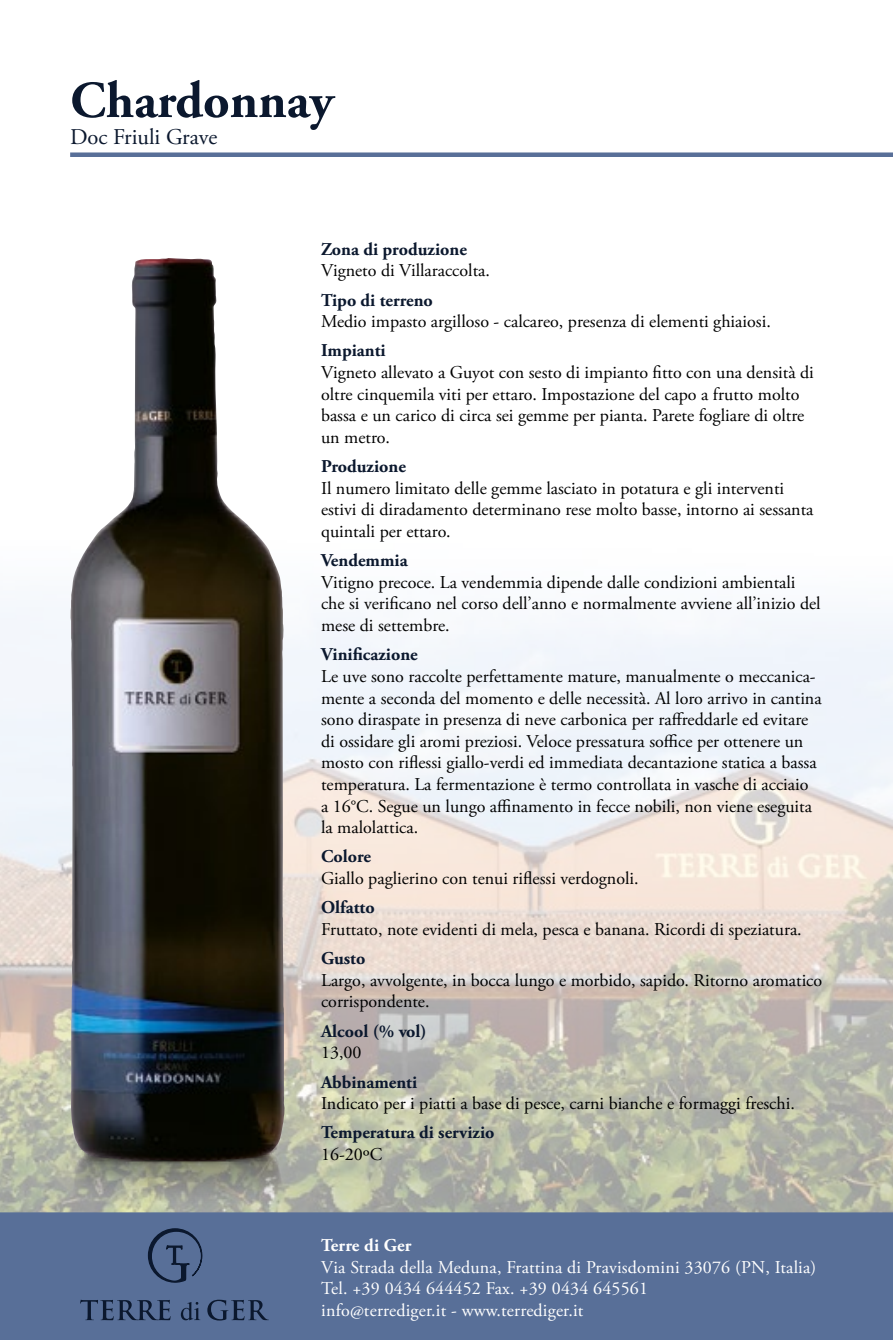
<style>
.page{position:relative;width:893px;height:1340px;background:#fff}
.page>*{position:absolute;margin:0;border:0;box-sizing:border-box;transform-origin:0 0}
.t1{font:700 51.75px "Adobe Garamond Pro";color:#0b182e}
.t2{font:22.5px "Adobe Garamond Pro";color:#0b182e}
.t3{font:18px/21.6px "Adobe Garamond Pro";color:#000}
.t4{font:700 18px "Adobe Garamond Pro";color:#0b182e}
.t5{font:18px/21.6px "Adobe Garamond Pro";letter-spacing:.01em;color:#fff}
.t6{font:700 18px "Adobe Garamond Pro";letter-spacing:.01em;color:#fff}
</style>
<div class="page">
<img style="left:0;top:607px;width:893px;height:605px">
<div style="left:70px;top:152px;width:823px;height:5px;background:#586f98"></div>
<div style="left:0;top:1212px;width:893px;height:127px;background:#586f98"></div>
<svg style="left:80px;top:1299px;width:91px;height:21px;background:#405477"></svg>
<svg style="left:181px;top:1301px;width:19px;height:19px"></svg>
<svg style="left:207px;top:1299px;width:62px;height:21px"></svg>
<svg style="left:147px;top:1227px;width:56px;height:57px;background:#475c81"></svg>
<img style="left:40px;top:1086px;width:269px;height:134px">
<img style="left:70px;top:259px;width:215px;height:901px">
<h1 class="t1" style="left:70px;top:70px;width:265px">Chardonnay</h1>
<p class="t2" style="left:70px;top:123px;width:149px">Doc Friuli Grave</p>
<p class="t4" style="left:321px;top:238px;width:147px">Zona di produzione</p>
<p class="t3" style="left:321px;top:260px;width:170px">Vigneto di Villaraccolta.</p>
<p class="t4" style="left:321px;top:289px;width:113px">Tipo di terreno</p>
<p class="t3" style="left:321px;top:311px;width:451px">Medio impasto argilloso - calcareo, presenza di elementi ghiaiosi.</p>
<p class="t4" style="left:321px;top:340px;width:66px">Impianti</p>
<p class="t3" style="left:321px;top:362px;width:494px">Vigneto allevato a Guyot con sesto di impianto fitto con una densità di oltre cinquemila viti per ettaro. Impostazione del capo a frutto molto bassa e un carico di circa sei gemme per pianta. Parete fogliare di oltre un metro.</p>
<p class="t4" style="left:321px;top:456px;width:86px">Produzione</p>
<p class="t3" style="left:321px;top:478px;width:494px">Il numero limitato delle gemme lasciato in potatura e gli interventi estivi di diradamento determinano rese molto basse, intorno ai sessanta quintali per ettaro.</p>
<p class="t4" style="left:321px;top:550px;width:88px">Vendemmia</p>
<p class="t3" style="left:321px;top:572px;width:501px">Vitigno precoce. La vendemmia dipende dalle condizioni ambientali che si verificano nel corso dell’anno e normalmente avviene all’inizio del mese di settembre.</p>
<p class="t4" style="left:321px;top:644px;width:98px">Vinificazione</p>
<p class="t3" style="left:321px;top:666px;width:502px">Le uve sono raccolte perfettamente mature, manualmente o meccanica&shy;mente a seconda del momento e delle necessità. Al loro arrivo in cantina sono diraspate in presenza di neve carbonica per raffreddarle ed evitare di ossidare gli aromi preziosi. Veloce pressatura soffice per ottenere un mosto con riflessi giallo-verdi ed immediata decantazione statica a bassa temperatura. La fermentazione è termo controllata in vasche di acciaio<br>a 16°C. Segue un lungo affinamento in fecce nobili, non viene eseguita la malolattica.</p>
<p class="t4" style="left:321px;top:846px;width:51px">Colore</p>
<p class="t3" style="left:321px;top:868px;width:319px">Giallo paglierino con tenui riflessi verdognoli.</p>
<p class="t4" style="left:321px;top:897px;width:55px">Olfatto</p>
<p class="t3" style="left:321px;top:919px;width:482px">Fruttato, note evidenti di mela, pesca e banana. Ricordi di speziatura.</p>
<p class="t4" style="left:321px;top:948px;width:46px">Gusto</p>
<p class="t3" style="left:321px;top:970px;width:503px">Largo, avvolgente, in bocca lungo e morbido, sapido. Ritorno aromatico corrispondente.</p>
<p class="t4" style="left:321px;top:1020px;width:107px">Alcool (% vol)</p>
<p class="t3" style="left:321px;top:1042px;width:42px">13,00</p>
<p class="t4" style="left:321px;top:1071px;width:98px">Abbinamenti</p>
<p class="t3" style="left:321px;top:1093px;width:475px">Indicato per i piatti a base di pesce, carni bianche e formaggi freschi.</p>
<p class="t4" style="left:321px;top:1122px;width:175px">Temperatura di servizio</p>
<p class="t3" style="left:321px;top:1144px;width:63px">16-20ºC</p>
<p class="t6" style="left:321px;top:1234px;width:92px">Terre di Ger</p>
<p class="t5" style="left:321px;top:1256px;width:497px">Via Strada della Meduna, Frattina di Pravisdomini 33076 (PN, Italia)<br>Tel. +39 0434 644452 Fax. +39 0434 645561<br>info@terrediger.it - www.terrediger.it</p>
</div>
